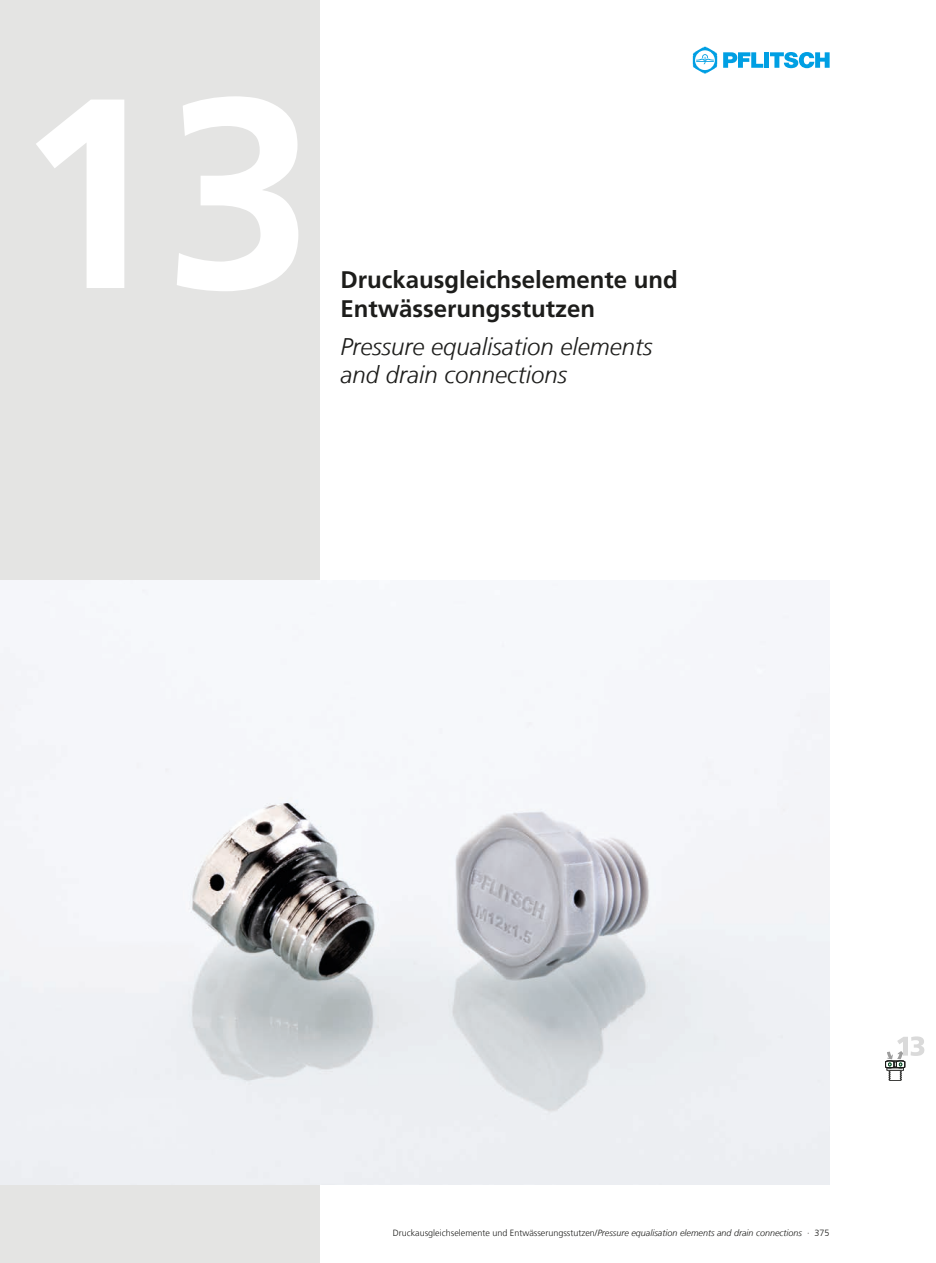
<style>
.page{position:relative;width:936px;height:1263px;background:#fff}
.page>*{position:absolute;margin:0;border:0;box-sizing:border-box;transform-origin:0 0}
.t1{font:700 270px "Frutiger LT Com";color:#fff}
.t2{font:italic 300 24px/28.8px "Frutiger LT Com";color:#1d1d1b}
.t3{font:700 24px/28.8px "Frutiger LT Com";color:#1d1d1b}
.t4{font:300 9px "Frutiger LT Com";color:#1d1d1b}
.s1{font-style:italic}
</style>
<div class="page">
<svg style="left:723px;top:52px;width:40px;height:16px"></svg>
<div style="left:764px;top:52px;width:5px;height:16px;background:#009fe3"></div>
<svg style="left:770px;top:52px;width:59px;height:16px"></svg>
<svg style="left:692px;top:47px;width:25px;height:26px"></svg>
<div style="left:0;top:0;width:319px;height:1263px;background:#e4e4e3"></div>
<svg style="left:885px;top:1036px;width:39px;height:45px"></svg>
<img style="left:0;top:580px;width:829px;height:604px">
<h1 class="t1" style="left:14px;top:36px;width:302px">13</h1>
<h2 class="t3" style="left:340px;top:265px;width:339px">Druckausgleichselemente und<br>Entwässerungsstutzen</h2>
<h2 class="t2" style="left:340px;top:332px;width:314px">Pressure equalisation elements and drain connections</h2>
<p class="t4" style="left:393px;top:1227px;width:438px">Druckausgleichselemente und Entwässerungsstutzen/<span class="s1">Pressure equalisation elements and drain connections</span> ∙ 375</p>
</div>
